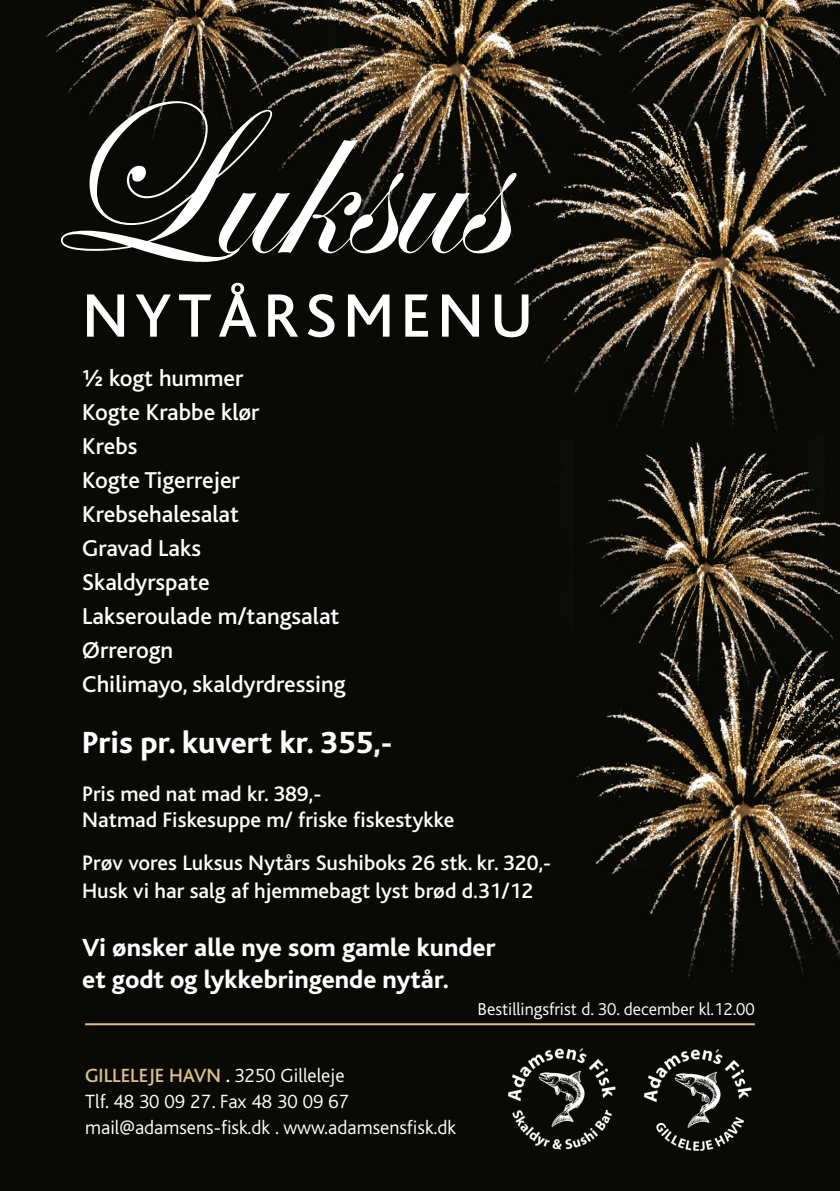
<style>
.page{position:relative;width:840px;height:1191px;background:#fff}
.page>*{position:absolute;margin:0;border:0;box-sizing:border-box;transform-origin:0 0}
.Brødtekst_forside{font:222px "Edwardian Script ITC";color:#fff}
.Brødtekst_forside-2{font:500 64px "Bliss";letter-spacing:.1em;color:#fff}
.DK_tekst{font:800 32px "Bliss";color:#fff}
.DK_tekst-2{font:800 26px/32px "Bliss";color:#fff}
.DK_tekst-3{font:500 24px "Bliss";color:#fff}
.DK_tekst-4{font:500 22px "Bliss";color:#fff}
.Eng__tekst{font:500 22px "Bliss";color:#fff}
.Brødtekst_forside-3{font:300 20px "Bliss";color:#fff}
.Mellemoverskrift_for{font:500 20px "Bliss";color:#dbc18d}
.Mellemoverskrift_for-2{font:300 20px "Bliss";color:#fff}
.DK_tekst-5{font:300 18px "Bliss";color:#fff}
.s1{color:#fff}
.s2{font-weight:300;color:#fff}
</style>
<div class="page">
<div style="left:0;top:0;width:839px;height:1191px;background:#090a06"></div>
<img style="left:46px;top:0;width:793px;height:1026px">
<img style="left:559px;top:434px;width:280px;height:592px">
<hr style="left:85px;top:1023px;width:669px;height:2px;background:#dbc18d">
<img style="left:643px;top:1049px;width:109px;height:101px">
<img style="left:521px;top:1130px;width:82px;height:20px">
<img style="left:507px;top:1048px;width:109px;height:82px">
<p class="Brødtekst_forside" style="left:42px;top:62px;width:462px">Luksus</p>
<p class="Brødtekst_forside-2" style="left:82px;top:282px;width:452px">NYTÅRSMENU</p>
<p class="DK_tekst-3" style="left:82px;top:366px;width:163px">½ kogt hummer</p>
<p class="DK_tekst-3" style="left:82px;top:400px;width:179px">Kogte Krabbe klør</p>
<p class="DK_tekst-3" style="left:82px;top:434px;width:57px">Krebs</p>
<p class="DK_tekst-3" style="left:82px;top:468px;width:159px">Kogte Tigerrejer</p>
<p class="DK_tekst-3" style="left:82px;top:502px;width:158px">Krebsehalesalat</p>
<p class="DK_tekst-3" style="left:82px;top:536px;width:120px">Gravad Laks</p>
<p class="DK_tekst-3" style="left:82px;top:570px;width:129px">Skaldyrspate</p>
<p class="DK_tekst-3" style="left:82px;top:604px;width:258px">Lakseroulade m/tangsalat</p>
<p class="DK_tekst-3" style="left:82px;top:638px;width:92px">Ørrerogn</p>
<p class="DK_tekst-3" style="left:82px;top:672px;width:265px">Chilimayo, skaldyrdressing</p>
<p class="DK_tekst" style="left:82px;top:725px;width:311px">Pris pr. kuvert kr. 355,-</p>
<p class="DK_tekst-4" style="left:82px;top:782px;width:240px">Pris med nat mad kr. 389,-</p>
<p class="DK_tekst-4" style="left:82px;top:808px;width:373px">Natmad Fiskesuppe m/ friske fiskestykke</p>
<p class="DK_tekst-4" style="left:82px;top:851px;width:470px">Prøv vores Luksus Nytårs Sushiboks 26 stk. kr. 320,-</p>
<p class="Eng__tekst" style="left:82px;top:879px;width:452px">Husk vi har salg af hjemmebagt lyst brød d.31/12</p>
<p class="DK_tekst-2" style="left:82px;top:932px;width:414px">Vi ønsker alle nye som gamle kunder et godt og lykkebringende nytår.</p>
<p class="DK_tekst-5" style="left:477px;top:999px;width:278px">Bestillingsfrist d. 30. december kl.12.00</p>
<p class="Mellemoverskrift_for" style="left:85px;top:1065px;width:261px">GILLELEJE HAVN <span class="s1">.</span> <span class="s2">3250 Gilleleje</span></p>
<p class="Mellemoverskrift_for-2" style="left:85px;top:1091px;width:265px">Tlf. 48 30 09 27. Fax 48 30 09 67</p>
<p class="Brødtekst_forside-3" style="left:85px;top:1117px;width:372px">mail@adamsens-fisk.dk . www.adamsensfisk.dk</p>
</div>
